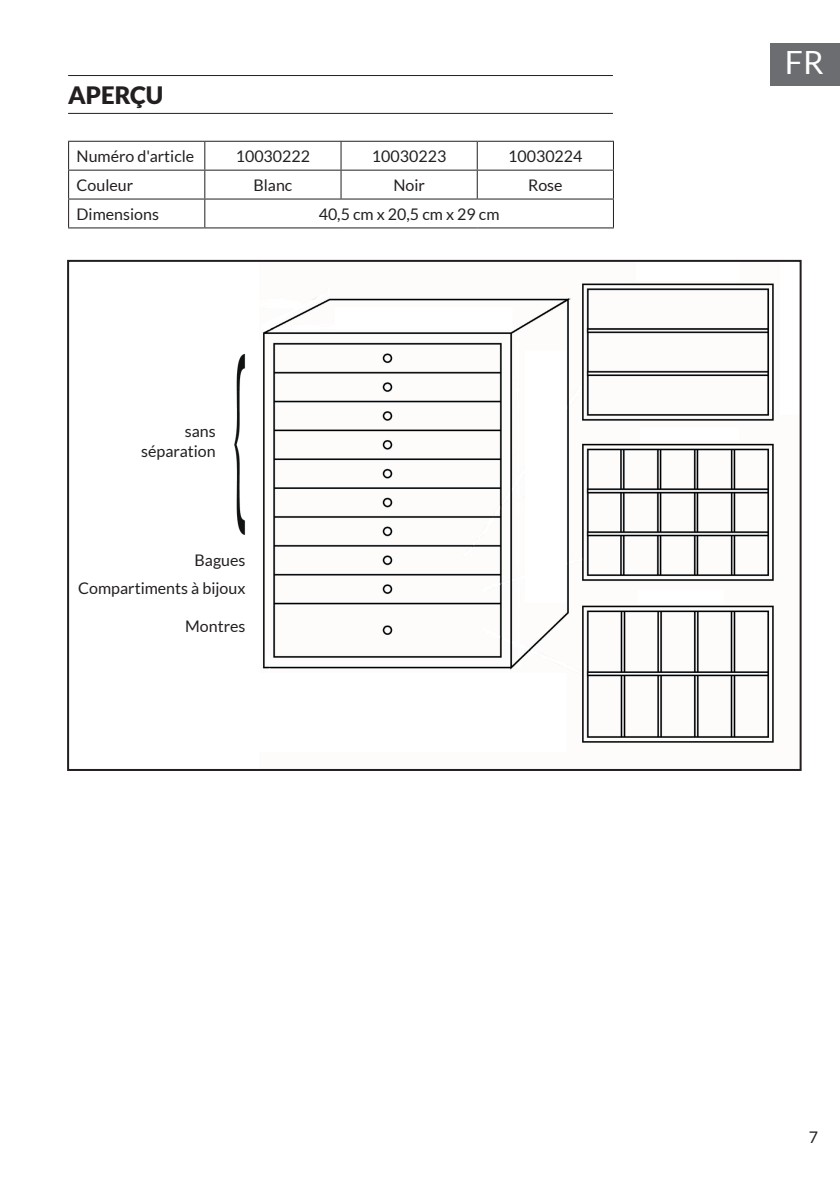
<style>
.page{position:relative;width:840px;height:1191px;background:#fff}
.page>*{position:absolute;margin:0;border:0;box-sizing:border-box;transform-origin:0 0}
.t1{font:32px "Lato";color:#fff}
.t2{font:900 24px "Lato";color:#231f20}
.t3{font:16px/20px "Lato";color:#231f20;text-align:right}
</style>
<div class="page">
<div style="left:770px;top:43px;width:69px;height:42px;background:#6c6d70"></div>
<hr style="left:68px;top:75px;width:544px;height:1px;background:#231f20">
<hr style="left:68px;top:113px;width:544px;height:1px;background:#231f20">
<hr style="left:68px;top:141px;width:137px;height:1px;background:#231f20">
<hr style="left:205px;top:141px;width:136px;height:1px;background:#231f20">
<hr style="left:341px;top:141px;width:136px;height:1px;background:#231f20">
<hr style="left:477px;top:141px;width:136px;height:1px;background:#231f20">
<hr style="left:68px;top:170px;width:137px;height:1px;background:#231f20">
<hr style="left:205px;top:170px;width:136px;height:1px;background:#231f20">
<hr style="left:341px;top:170px;width:136px;height:1px;background:#231f20">
<svg style="left:340px;top:142px;width:1px;height:56px"></svg>
<hr style="left:477px;top:170px;width:136px;height:1px;background:#231f20">
<svg style="left:476px;top:142px;width:1px;height:56px"></svg>
<hr style="left:68px;top:198px;width:137px;height:1px;background:#231f20">
<svg style="left:68px;top:142px;width:1px;height:85px"></svg>
<hr style="left:205px;top:198px;width:136px;height:1px;background:#231f20">
<svg style="left:204px;top:142px;width:1px;height:85px"></svg>
<hr style="left:341px;top:198px;width:136px;height:1px;background:#231f20">
<hr style="left:477px;top:198px;width:136px;height:1px;background:#231f20">
<hr style="left:68px;top:227px;width:137px;height:1px;background:#231f20">
<hr style="left:205px;top:227px;width:136px;height:1px;background:#231f20">
<hr style="left:341px;top:227px;width:136px;height:1px;background:#231f20">
<hr style="left:477px;top:227px;width:136px;height:1px;background:#231f20">
<img style="left:234px;top:283px;width:540px;height:460px">
<h2 class="t2" style="left:68px;top:82px;width:97px">APERÇU</h2>
<p class="t3" style="left:77px;top:146px;width:119px">Numéro d'article</p>
<p class="t3" style="left:236px;top:146px;width:76px">10030222</p>
<p class="t3" style="left:372px;top:146px;width:76px">10030223</p>
<p class="t3" style="left:508px;top:146px;width:76px">10030224</p>
<p class="t3" style="left:77px;top:175px;width:58px">Couleur</p>
<p class="t3" style="left:253px;top:175px;width:40px">Blanc</p>
<p class="t3" style="left:393px;top:175px;width:33px">Noir</p>
<p class="t3" style="left:527px;top:175px;width:36px">Rose</p>
<p class="t3" style="left:77px;top:204px;width:84px">Dimensions</p>
<p class="t3" style="left:318px;top:204px;width:182px">40,5 cm x 20,5 cm x 29 cm</p>
<p class="t3" style="left:141px;top:420px;width:76px">sans séparation</p>
<p class="t3" style="left:78px;top:545px;width:169px;line-height:28.6px">Bagues<br>Compartiments à bijoux</p>
<p class="t3" style="left:185px;top:616px;width:62px">Montres</p>
<h1 class="t1" style="left:784px;top:45px;width:40px">FR</h1>
<p class="t3" style="left:808px;top:1127px;width:11px">7</p>
</div>
